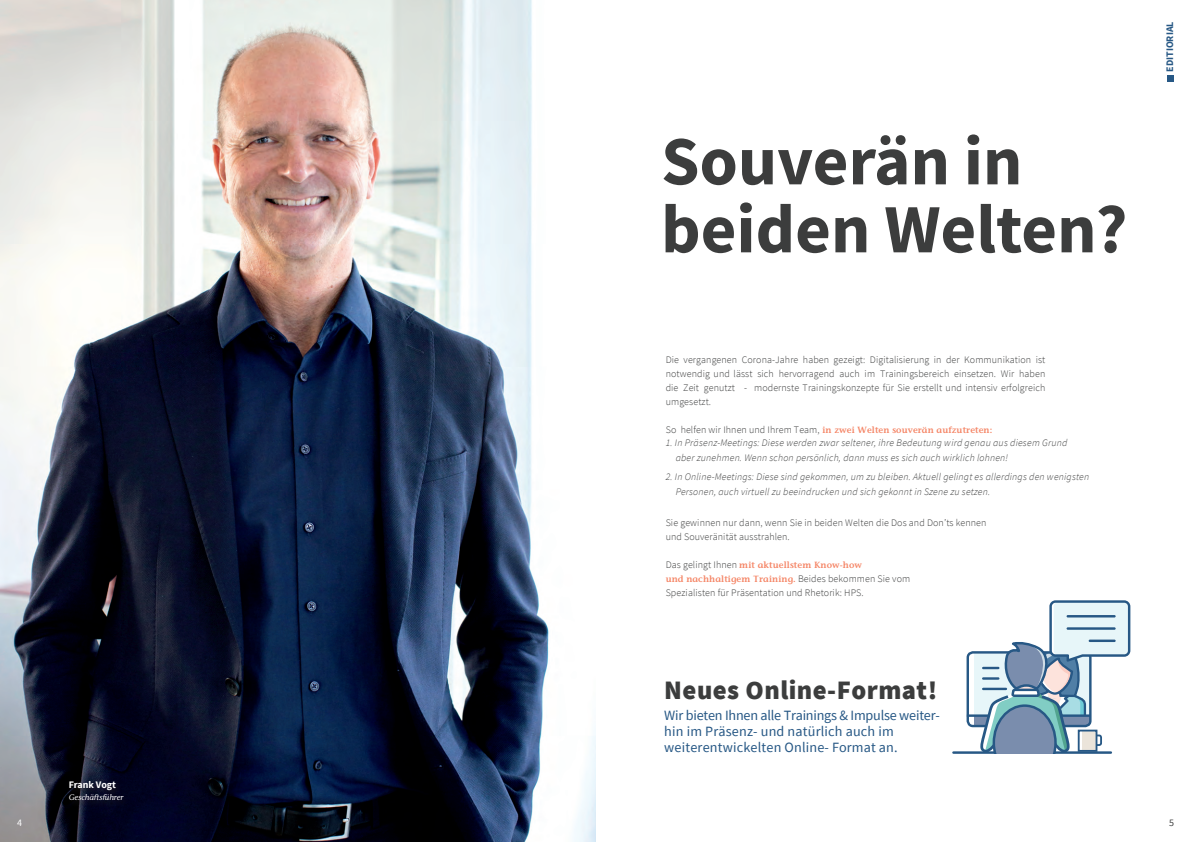
<style>
.page{position:relative;width:1191px;height:842px;background:#fff}
.page>*{position:absolute;margin:0;border:0;box-sizing:border-box;transform-origin:0 0}
.t1{font:700 69.1px/68px "Source Sans Pro";color:#3c3d3d}
.t2{font:900 26.5px "Source Sans Pro";letter-spacing:.02em;color:#3c3d3d}
.t3{font:14.2px/16px "Source Sans Pro";letter-spacing:.01em;color:#275885}
.Heading_1{font:300 10px/14px "Source Sans Pro";letter-spacing:.01em;color:#3c3d3d;text-align:justify}
.Heading_1-2{font:italic 300 10px/15px "Source Sans Pro";letter-spacing:.02em;color:#3c3d3d}
.Body_Text{font:700 10px "Source Sans Pro";color:#275885}
.t4{font:700 10px "Source Sans Pro";color:#fff}
.t5{font:10px "Source Sans Pro";color:#fff}
.t6{font:10px "Source Sans Pro";color:#3c3d3d}
.Heading_1-3{font:600 9px/14px "Stone Informal Std";letter-spacing:.01em;color:#f58667}
.t7{font:italic 500 8px "Stone Informal Std";color:#fff}
.s1{font-family:"Source Sans Pro";font-weight:300;font-size:10px;color:#3c3d3d}
</style>
<div class="page">
<div style="left:967px;top:652px;width:123px;height:74px;background:#e7f6f9;border-radius:5px"></div>
<div style="left:967px;top:652px;width:6px;height:74px;background:#fff"></div>
<div style="left:973px;top:716px;width:117px;height:10px;background:#788bab"></div>
<div style="left:966px;top:651px;width:125px;height:76px;border:2px solid #275885;border-radius:5px"></div>
<hr style="left:966px;top:714px;width:124px;height:3px;background:#275885">
<hr style="left:953px;top:751px;width:157px;height:2px;background:#275885">
<svg style="left:980px;top:600px;width:150px;height:153px"></svg>
<hr style="left:1066px;top:615px;width:49px;height:2px;background:#275885">
<hr style="left:1066px;top:627px;width:49px;height:3px;background:#275885">
<hr style="left:1088px;top:640px;width:27px;height:2px;background:#275885">
<div style="left:1094px;top:734px;width:8px;height:12px;border:2px solid #275885;border-radius:2px"></div>
<div style="left:1078px;top:730px;width:18px;height:21px;background:#ebe4da"></div>
<hr style="left:1079px;top:730px;width:2px;height:21px;background:#fff">
<div style="left:1077px;top:730px;width:20px;height:22px;border:2px solid #275885"></div>
<img style="left:0;top:0;width:595px;height:842px">
<div style="left:67px;top:778px;width:64px;height:30px;background:#231f20;opacity:.75"></div>
<div style="left:1166px;top:75px;width:7px;height:6px;background:#275885"></div>
<p class="t4" style="left:69px;top:777px;width:49px">Frank Vogt</p>
<p class="t7" style="left:69px;top:792px;width:56px">Geschäftsführer</p>
<p class="t1" style="left:661px;top:126px;width:468px">Souverän in beiden Welten?</p>
<p class="Heading_1" style="left:665px;top:353px;width:381px">Die vergangenen Corona-Jahre haben gezeigt: Digitalisierung in der Kommunikation ist notwendig und lässt sich hervorragend auch im Trainingsbereich einsetzen. Wir haben die Zeit genutzt - modernste Trainingskonzepte für Sie erstellt und intensiv erfolgreich umgesetzt.</p>
<p class="Heading_1-3" style="left:665px;top:423px;width:328px"><span class="s1">So helfen wir Ihnen und Ihrem Team,</span> in zwei Welten souverän aufzutreten:</p>
<p class="Heading_1-2" style="left:675px;top:435px;width:393px;text-indent:-10px">1. In Präsenz-Meetings: Diese werden zwar seltener, ihre Bedeutung wird genau aus diesem Grund aber zunehmen. Wenn schon persönlich, dann muss es sich auch wirklich lohnen!</p>
<p class="Heading_1-2" style="left:675px;top:469px;width:415px;text-indent:-10px">2. In Online-Meetings: Diese sind gekommen, um zu bleiben. Aktuell gelingt es allerdings den wenigsten<br>Personen, auch virtuell zu beeindrucken und sich gekonnt in Szene zu setzen.</p>
<p class="Heading_1" style="left:665px;top:516px;width:322px">Sie gewinnen nur dann, wenn Sie in beiden Welten die Dos and Don’ts kennen und Souveränität ausstrahlen.</p>
<p class="Heading_1-3" style="left:665px;top:558px;width:246px"><span class="s1">Das gelingt Ihnen</span> mit aktuellstem Know-how<br>und nachhaltigem Training. <span class="s1">Beides bekommen Sie vom</span></p>
<p class="Heading_1" style="left:665px;top:586px;width:200px">Spezialisten für Präsentation und Rhetorik: HPS.</p>
<p class="t2" style="left:664px;top:672px;width:274px">Neues Online-Format!</p>
<p class="t3" style="left:664px;top:707px;width:277px">Wir bieten Ihnen alle Trainings &amp; Impulse weiter&shy;hin im Präsenz- und natürlich auch im weiterentwickelten Online- Format an.</p>
<p class="Body_Text" style="left:1163px;top:72px;width:52px;rotate:-90deg">EDITIORIAL</p>
<p class="t5" style="left:17px;top:816px;width:6px">4</p>
<p class="t6" style="left:1169px;top:816px;width:6px">5</p>
</div>
